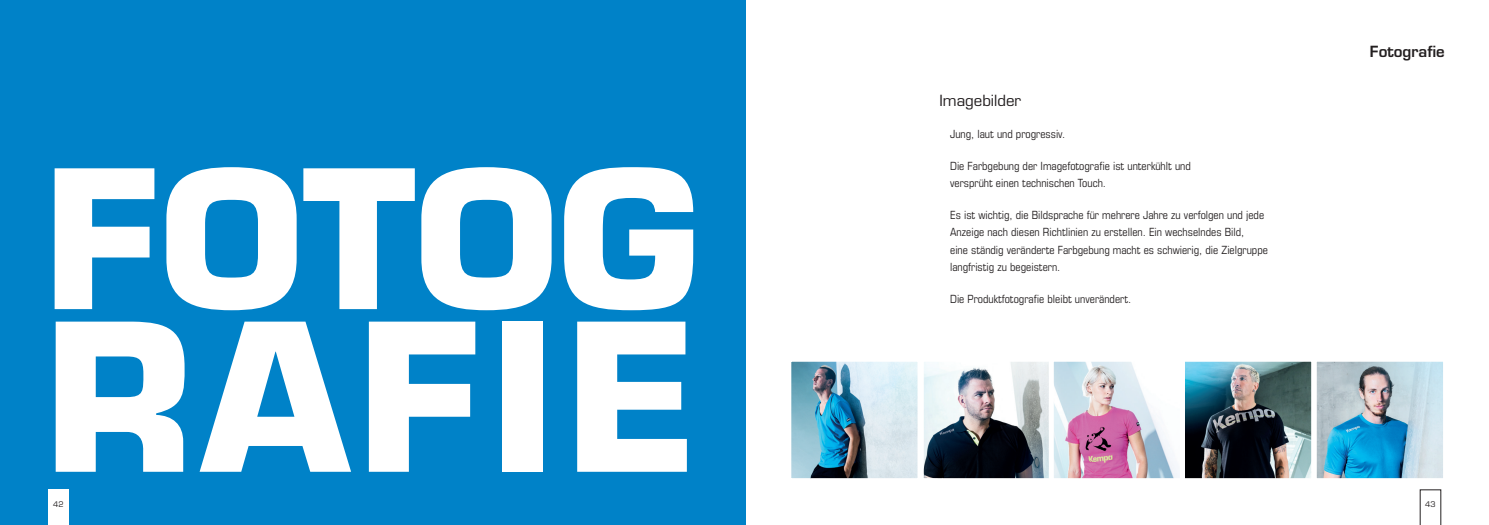
<style>
.page{position:relative;width:1489px;height:525px;background:#fff}
.page>*{position:absolute;margin:0;border:0;box-sizing:border-box;transform-origin:0 0}
.t1{font:700 200px "Eurostile";letter-spacing:.045em;color:#fff}
.t2{font:700 187.5px "Eurostile";color:#fff}
.t3{font:15px "Eurostile";color:#231f20}
.t4{font:600 15px "Eurostile";color:#231f20}
.t5{font:condensed 11.25px/17.5px "Eurostile";color:#231f20}
.t6{font:7.5px "Eurostile";color:#231f20}
</style>
<div class="page">
<svg style="left:1419px;top:489px;width:21px;height:35px"></svg>
<div style="left:0;top:0;width:745px;height:524px;background:#0082c8"></div>
<img style="left:792px;top:362px;width:649px;height:115px">
<div style="left:1311px;top:356px;width:136px;height:127px;border:5px solid #fff"></div>
<div style="left:1179px;top:356px;width:136px;height:127px;border:5px solid #fff"></div>
<div style="left:918px;top:356px;width:136px;height:127px;border:5px solid #fff"></div>
<div style="left:786px;top:356px;width:136px;height:127px;border:5px solid #fff"></div>
<div style="left:1048px;top:356px;width:136px;height:127px;border:5px solid #fff"></div>
<div style="left:48px;top:489px;width:21px;height:35px;background:#fff"></div>
<h2 class="t2" style="left:44px;top:124px;width:657px">FOTOG</h2>
<h1 class="t1" style="left:44px;top:274px;width:657px">RAFIE</h1>
<h3 class="t3" style="left:939px;top:91px;width:83px">Imagebilder</h3>
<p class="t5" style="left:950px;top:125px;width:117px">Jung, laut und progressiv.</p>
<p class="t5" style="left:950px;top:156px;width:242px">Die Farbgebung der Imagefotografie ist unterkühlt und versprüht einen technischen Touch.</p>
<p class="t5" style="left:950px;top:206px;width:319px">Es ist wichtig, die Bildsprache für mehrere Jahre zu verfolgen und jede Anzeige nach diesen Richtlinien zu erstellen. Ein wechselndes Bild,<br>eine ständig veränderte Farbgebung macht es schwierig, die Zielgruppe langfristig zu begeistern.</p>
<p class="t5" style="left:950px;top:290px;width:183px">Die Produktfotografie bleibt unverändert.</p>
<h3 class="t4" style="left:1369px;top:42px;width:76px">Fotografie</h3>
<p class="t6" style="left:53px;top:499px;width:12px">42</p>
<p class="t6" style="left:1425px;top:499px;width:12px">43</p>
</div>
